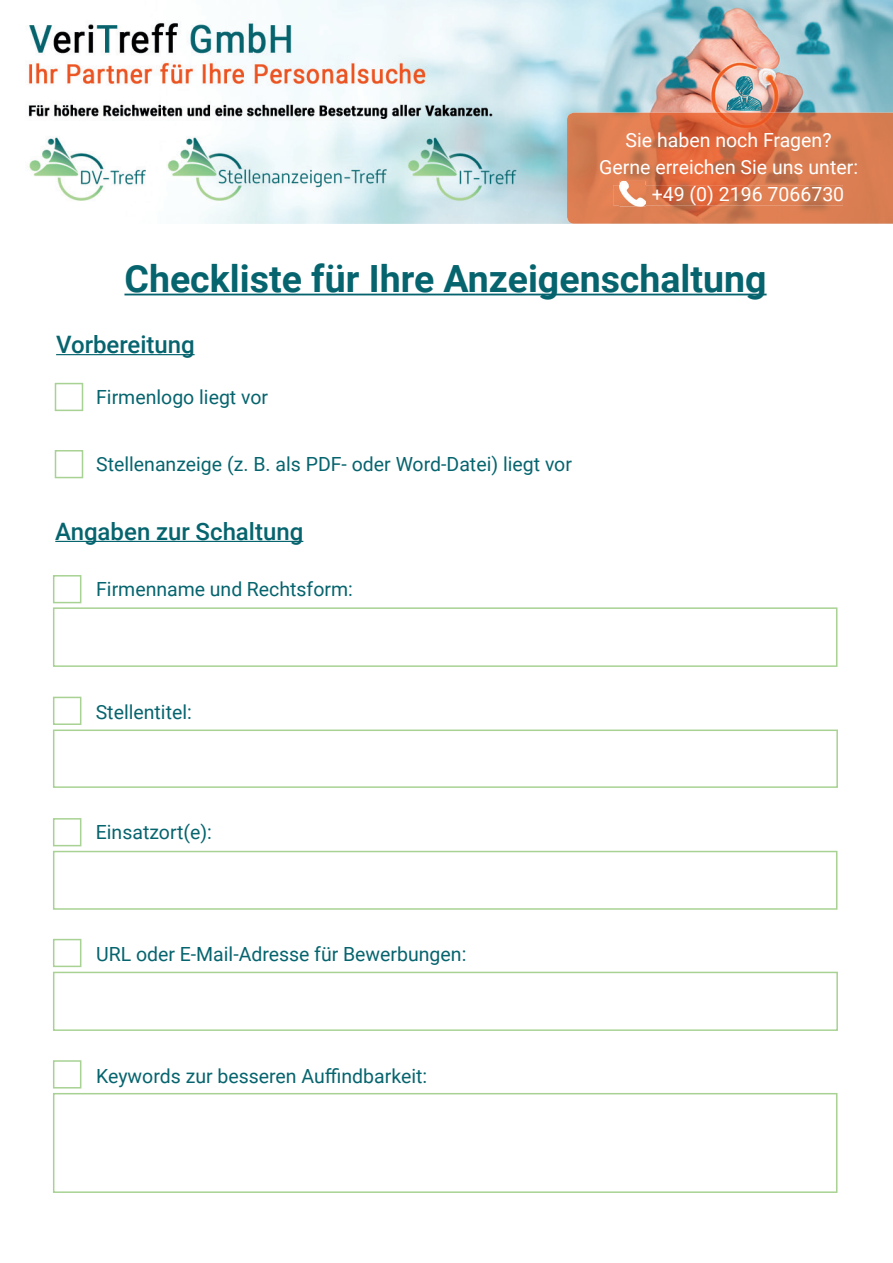
<style>
.page{position:relative;width:893px;height:1263px;background:#fff}
.page>*{position:absolute;margin:0;border:0;box-sizing:border-box;transform-origin:0 0}
.t1{font:700 37.5px "Roboto";color:#06646e}
.t2{font:500 24px "Roboto";color:#06646e}
.t3{font:19.5px "Roboto";color:#06646e}
.t4{font:19.5px "Roboto";color:#fff}
</style>
<div class="page">
<div style="left:53px;top:607px;width:784px;height:60px;border:2px solid #a8d293"></div>
<div style="left:53px;top:1093px;width:784px;height:100px;border:2px solid #a8d293"></div>
<div style="left:53px;top:972px;width:785px;height:59px;border:2px solid #a8d293"></div>
<hr style="left:124px;top:294px;width:643px;height:1px;background:#06646e">
<img style="left:28px;top:0;width:865px;height:224px">
<img style="left:567px;top:113px;width:326px;height:111px">
<img style="left:613px;top:185px;width:230px;height:20px">
<img style="left:620px;top:181px;width:25px;height:25px">
<img style="left:620px;top:185px;width:25px;height:20px">
<div style="left:55px;top:383px;width:28px;height:28px;background:#fff;border:2px solid #a8d293"></div>
<div style="left:55px;top:450px;width:28px;height:28px;background:#fff;border:2px solid #a8d293"></div>
<div style="left:53px;top:939px;width:28px;height:28px;background:#fff;border:2px solid #a8d293"></div>
<div style="left:53px;top:1060px;width:28px;height:28px;background:#fff;border:2px solid #a8d293"></div>
<div style="left:53px;top:575px;width:28px;height:28px;background:#fff;border:2px solid #a8d293"></div>
<hr style="left:56px;top:354px;width:139px;height:1px;background:#06646e">
<hr style="left:55px;top:541px;width:248px;height:1px;background:#06646e">
<div style="left:53px;top:851px;width:784px;height:59px;border:2px solid #a8d293"></div>
<div style="left:53px;top:729px;width:785px;height:59px;border:2px solid #a8d293"></div>
<div style="left:53px;top:697px;width:28px;height:28px;background:#fff;border:2px solid #a8d293"></div>
<div style="left:53px;top:818px;width:28px;height:28px;background:#fff;border:2px solid #a8d293"></div>
<p class="t4" style="left:626px;top:126px;width:207px">Sie haben noch Fragen?</p>
<p class="t4" style="left:599px;top:153px;width:260px">Gerne erreichen Sie uns unter:</p>
<p class="t4" style="left:652px;top:180px;width:194px">+49 (0) 2196 7066730</p>
<h1 class="t1" style="left:124px;top:252px;width:644px">Checkliste für Ihre Anzeigenschaltung</h1>
<p class="t2" style="left:56px;top:327px;width:140px">Vorbereitung</p>
<p class="t3" style="left:96px;top:383px;width:173px">Firmenlogo liegt vor</p>
<p class="t3" style="left:96px;top:450px;width:477px">Stellenanzeige (z. B. als PDF- oder Word-Datei) liegt vor</p>
<p class="t2" style="left:55px;top:514px;width:250px">Angaben zur Schaltung</p>
<p class="t3" style="left:96px;top:576px;width:258px">Firmenname und Rechtsform:</p>
<p class="t3" style="left:96px;top:698px;width:98px">Stellentitel:</p>
<p class="t3" style="left:96px;top:819px;width:118px">Einsatzort(e):</p>
<p class="t3" style="left:96px;top:940px;width:372px">URL oder E-Mail-Adresse für Bewerbungen:</p>
<p class="t3" style="left:96px;top:1062px;width:333px">Keywords zur besseren Auffindbarkeit:</p>
</div>
